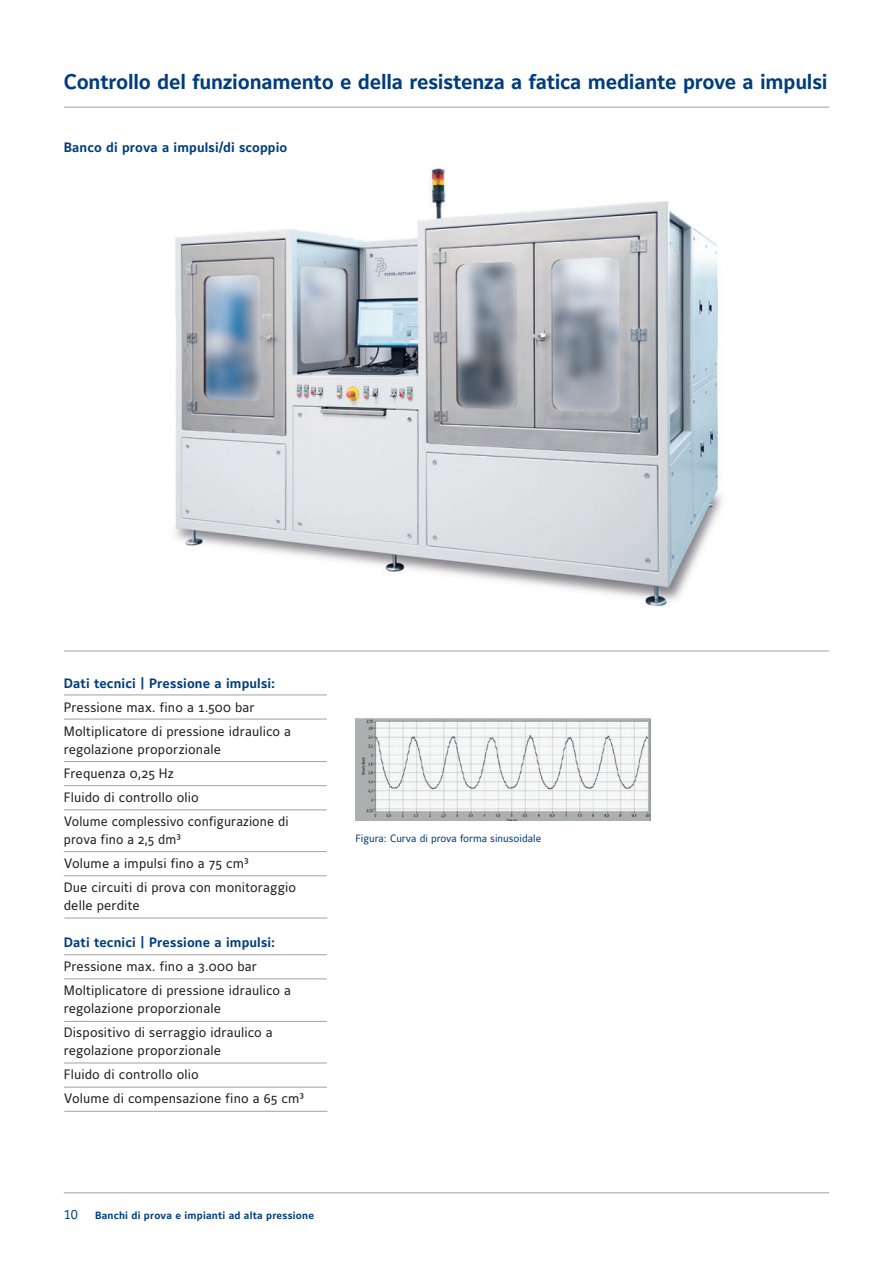
<style>
.page{position:relative;width:893px;height:1263px;background:#fff}
.page>*{position:absolute;margin:0;border:0;box-sizing:border-box;transform-origin:0 0}
.t1{font:700 21px "Maurea";letter-spacing:-.01em;color:#013d7d}
.t2{font:13.5px/24px "Maurea";letter-spacing:.01em;color:#231f20}
.t3{font:700 13.5px "Maurea";letter-spacing:.01em;color:#013d7d}
.t4{font:12.75px "Maurea Regular Caps Tf";color:#013d7d}
.t5{font:700 10.5px "Maurea";letter-spacing:.02em;color:#013d7d}
.t6{font:10.5px "Maurea";color:#013d7d}
</style>
<div class="page">
<hr style="left:64px;top:954px;width:263px;height:1px;background:#a0a1a5">
<hr style="left:64px;top:694px;width:263px;height:1px;background:#a0a1a5">
<hr style="left:64px;top:978px;width:263px;height:1px;background:#a0a1a5">
<hr style="left:64px;top:719px;width:263px;height:1px;background:#a0a1a5">
<hr style="left:64px;top:1021px;width:263px;height:1px;background:#a0a1a5">
<hr style="left:64px;top:761px;width:263px;height:1px;background:#a0a1a5">
<hr style="left:64px;top:1087px;width:263px;height:1px;background:#a0a1a5">
<hr style="left:64px;top:851px;width:263px;height:1px;background:#a0a1a5">
<hr style="left:64px;top:875px;width:263px;height:1px;background:#a0a1a5">
<hr style="left:64px;top:918px;width:263px;height:1px;background:#a0a1a5">
<hr style="left:64px;top:1111px;width:263px;height:1px;background:#a0a1a5">
<hr style="left:64px;top:1062px;width:263px;height:1px;background:#a0a1a5">
<hr style="left:64px;top:809px;width:263px;height:1px;background:#a0a1a5">
<hr style="left:64px;top:785px;width:263px;height:1px;background:#a0a1a5">
<img style="left:175px;top:168px;width:547px;height:439px">
<img style="left:356px;top:718px;width:295px;height:103px">
<hr style="left:64px;top:107px;width:765px;height:1px;background:#a0a1a5">
<hr style="left:64px;top:1192px;width:765px;height:1px;background:#a0a1a5">
<hr style="left:64px;top:651px;width:765px;height:1px;background:#a0a1a5">
<h1 class="t1" style="left:64px;top:70px;width:765px">Controllo del funzionamento e della resistenza a fatica mediante prove a impulsi</h1>
<p class="t3" style="left:64px;top:140px;width:225px">Banco di prova a impulsi/di scoppio</p>
<p class="t3" style="left:64px;top:675px;width:213px">Dati tecnici | Pressione a impulsi:</p>
<p class="t2" style="left:64px;top:696px;width:229px">Pressione max. fino a 1.500 bar<br>Moltiplicatore di pressione idraulico a</p>
<p class="t2" style="left:64px;top:738px;width:226px">regolazione proporzionale<br>Frequenza 0,25 Hz<br>Fluido di controllo olio<br>Volume complessivo configurazione di</p>
<p class="t2" style="left:64px;top:828px;width:234px">prova fino a 2,5 dm³<br>Volume a impulsi fino a 75 cm³<br>Due circuiti di prova con monitoraggio</p>
<p class="t2" style="left:64px;top:894px;width:77px">delle perdite</p>
<p class="t3" style="left:64px;top:935px;width:213px">Dati tecnici | Pressione a impulsi:</p>
<p class="t2" style="left:64px;top:955px;width:229px">Pressione max. fino a 3.000 bar<br>Moltiplicatore di pressione idraulico a</p>
<p class="t2" style="left:64px;top:997px;width:211px">regolazione proporzionale<br>Dispositivo di serraggio idraulico a</p>
<p class="t2" style="left:64px;top:1039px;width:242px">regolazione proporzionale<br>Fluido di controllo olio<br>Volume di compensazione fino a 65 cm³</p>
<p class="t4" style="left:64px;top:1207px;width:16px">10</p>
<p class="t5" style="left:95px;top:1209px;width:221px">Banchi di prova e impianti ad alta pressione</p>
<p class="t6" style="left:356px;top:832px;width:187px">Figura: Curva di prova forma sinusoidale</p>
</div>
